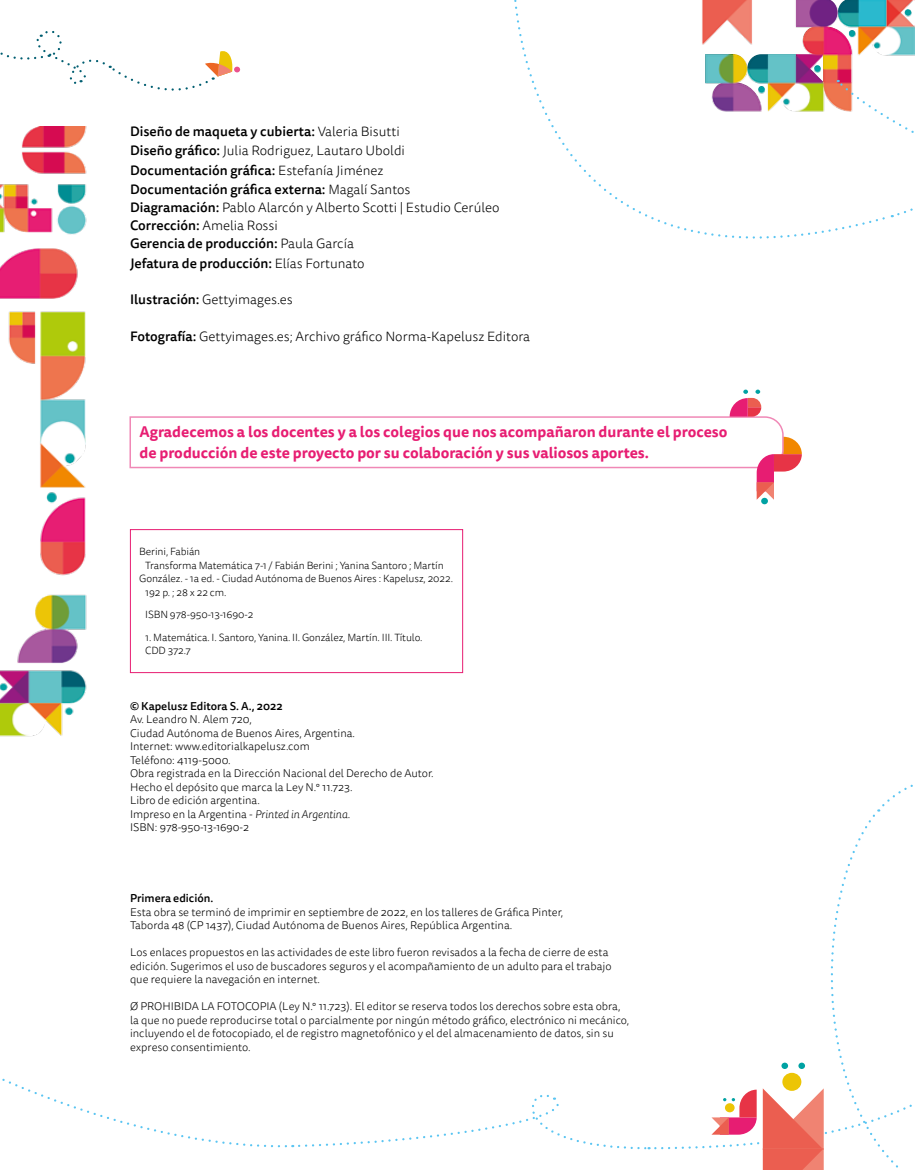
<style>
.page{position:relative;width:915px;height:1170px;background:#fff}
.page>*{position:absolute;margin:0;border:0;box-sizing:border-box;transform-origin:0 0}
.t1{font:700 15px/21px "Tisa Sans Pro";color:#e71d72}
.t2{font:300 13.5px/18px "Tisa Sans Pro";color:#000}
.t3{font:500 13.5px/19.5px "Tisa Sans Pro";color:#000}
.t4{font:300 11.25px/13.5px "Tisa Sans Pro";color:#000}
.t5{font:500 11.25px "Tisa Sans Pro";color:#000}
.t6{font:300 10.5px/13.5px "Tisa Sans Pro";letter-spacing:-.01em;color:#000}
.s1{font-weight:300}
.s2{font-weight:500}
.s3{font-style:italic}
</style>
<div class="page">
<svg style="left:514px;top:0;width:371px;height:239px"></svg>
<svg style="left:2px;top:1078px;width:647px;height:72px"></svg>
<svg style="left:711px;top:1089px;width:45px;height:45px"></svg>
<svg style="left:762px;top:784px;width:151px;height:386px"></svg>
<svg style="left:234px;top:66px;width:6px;height:7px"></svg>
<svg style="left:0;top:31px;width:233px;height:60px"></svg>
<svg style="left:760px;top:497px;width:7px;height:7px"></svg>
<svg style="left:129px;top:389px;width:672px;height:110px"></svg>
<div style="left:130px;top:529px;width:333px;height:144px;border:1px solid #e71d72"></div>
<img style="left:689px;top:0;width:13px;height:126px">
<img style="left:0;top:126px;width:87px;height:611px">
<svg style="left:702px;top:0;width:213px;height:217px"></svg>
<p class="t3" style="left:130px;top:121px;width:282px">Diseño de maqueta y cubierta: <span class="s1">Valeria Bisutti </span>Diseño gráfico: <span class="s1">Julia Rodriguez, Lautaro Uboldi </span>Documentación gráfica: <span class="s1">Estefanía Jiménez </span>Documentación gráfica externa: <span class="s1">Magalí Santos</span></p>
<p class="t2" style="left:130px;top:199px;width:371px"><span class="s2">Diagramación:</span> Pablo Alarcón y Alberto Scotti | Estudio Cerúleo<br><span class="s2">Corrección:</span> Amelia Rossi<br><span class="s2">Gerencia de producción:</span> Paula García</p>
<p class="t3" style="left:130px;top:253px;width:236px">Jefatura de producción: <span class="s1">Elías Fortunato</span></p>
<p class="t2" style="left:130px;top:290px;width:164px"><span class="s2">Ilustración:</span> Gettyimages.es</p>
<p class="t2" style="left:130px;top:328px;width:401px"><span class="s2">Fotografía:</span> Gettyimages.es; Archivo gráfico Norma-Kapelusz Editora</p>
<h1 class="t1" style="left:139px;top:421px;width:589px">Agradecemos a los docentes y a los colegios que nos acompañaron durante el proceso de producción de este proyecto por su colaboración y sus valiosos aportes.</h1>
<p class="t6" style="left:139px;top:545px;width:62px">Berini, Fabián</p>
<p class="t6" style="left:145px;top:559px;width:300px">Transforma Matemática 7-1 / Fabián Berini ; Yanina Santoro ; Martín</p>
<p class="t6" style="left:139px;top:572px;width:315px">González. - 1a ed. - Ciudad Autónoma de Buenos Aires : Kapelusz, 2022.</p>
<p class="t6" style="left:145px;top:586px;width:83px">192 p. ; 28 x 22 cm.</p>
<p class="t6" style="left:145px;top:608px;width:110px">ISBN 978-950-13-1690-2</p>
<p class="t6" style="left:145px;top:631px;width:279px">1. Matemática. I. Santoro, Yanina. II. González, Martín. III. Título.<br>CDD 372.7</p>
<p class="t5" style="left:130px;top:698px;width:154px">© Kapelusz Editora S. A., 2022</p>
<p class="t4" style="left:130px;top:713px;width:305px">Av. Leandro N. Alem 720,<br>Ciudad Autónoma de Buenos Aires, Argentina.<br>Internet: www.editorialkapelusz.com<br>Teléfono: 4119-5000.<br>Obra registrada en la Dirección Nacional del Derecho de Autor.<br>Hecho el depósito que marca la Ley N.° 11.723.<br>Libro de edición argentina.<br>Impreso en la Argentina - <span class="s3">Printed in Argentina</span>.<br>ISBN: 978-950-13-1690-2</p>
<p class="t5" style="left:130px;top:890px;width:85px">Primera edición.</p>
<p class="t4" style="left:130px;top:905px;width:434px">Esta obra se terminó de imprimir en septiembre de 2022, en los talleres de Gráfica Pinter,<br>Taborda 48 (CP 1437), Ciudad Autónoma de Buenos Aires, República Argentina.</p>
<p class="t4" style="left:130px;top:946px;width:483px">Los enlaces propuestos en las actividades de este libro fueron revisados a la fecha de cierre de esta edición. Sugerimos el uso de buscadores seguros y el acompañamiento de un adulto para el trabajo que requiere la navegación en internet.</p>
<p class="t4" style="left:130px;top:1000px;width:500px">Ø PROHIBIDA LA FOTOCOPIA (Ley N.° 11.723). El editor se reserva todos los derechos sobre esta obra, la que no puede reproducirse total o parcialmente por ningún método gráfico, electrónico ni mecánico, incluyendo el de fotocopiado, el de registro magnetofónico y el del almacenamiento de datos, sin su expreso consentimiento.</p>
</div>
